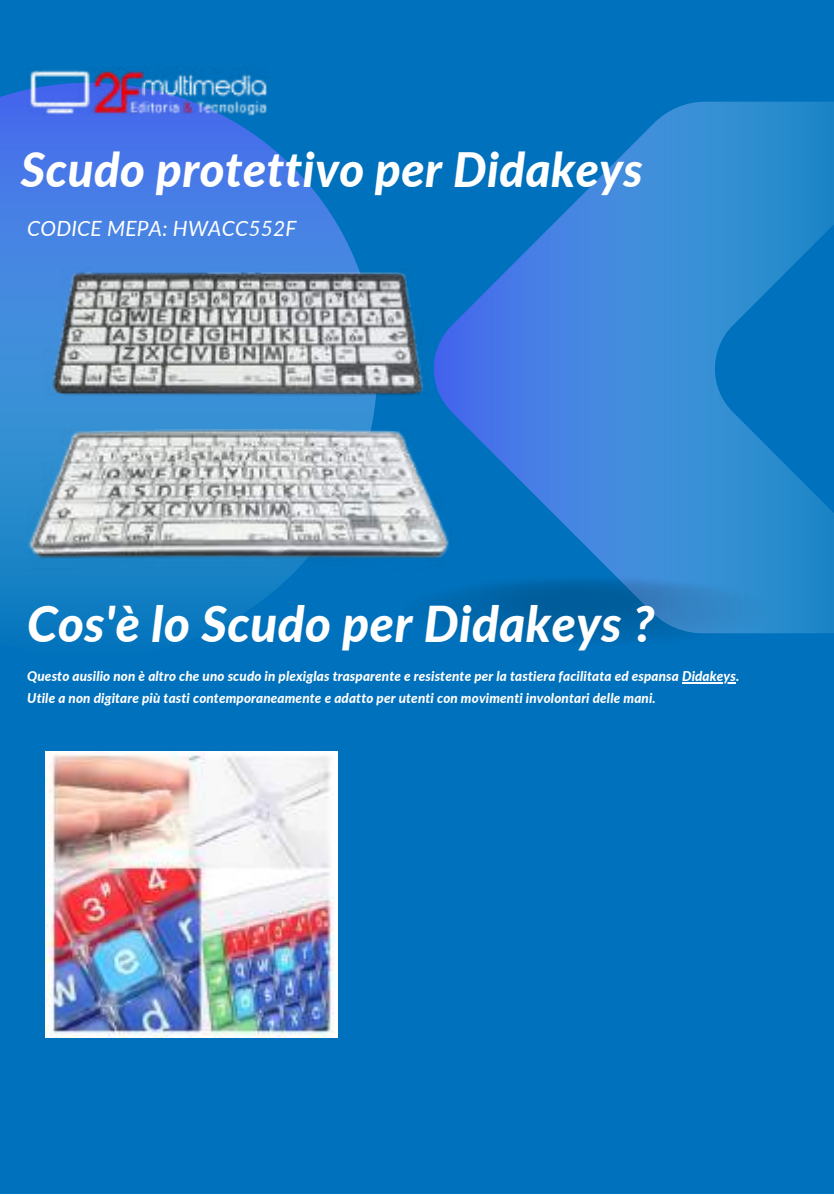
<style>
.page{position:relative;width:834px;height:1196px;background:#fff}
.page>*{position:absolute;margin:0;border:0;box-sizing:border-box;transform-origin:0 0}
.t1{font:italic 800 49.4px "Lato";letter-spacing:.01em;color:#fff}
.t2{font:italic 800 47.4px "Lato";letter-spacing:.01em;color:#fff}
.t3{font:italic 21px "Lato";letter-spacing:.01em;color:#fff}
.t4{font:italic 800 13.4px/22.4px "Lato";letter-spacing:.01em;color:#fff}
</style>
<div class="page">
<div style="left:0;top:0;width:834px;height:1193px;background:#0071bc"></div>
<svg style="left:0;top:89px;width:354px;height:531px"></svg>
<svg style="left:451px;top:102px;width:383px;height:531px"></svg>
<img style="left:439px;top:574px;width:335px;height:66px">
<img style="left:27px;top:66px;width:243px;height:53px">
<hr style="left:682px;top:682px;width:54px;height:1px;background:#fff">
<img style="left:27px;top:258px;width:424px;height:316px">
<img style="left:45px;top:751px;width:292px;height:286px">
<h2 class="t2" style="left:21px;top:140px;width:623px">Scudo protettivo per Didakeys</h2>
<h3 class="t3" style="left:27px;top:215px;width:271px">CODICE MEPA: HWACC552F</h3>
<h1 class="t1" style="left:27px;top:593px;width:629px">Cos'è lo Scudo per Didakeys ?</h1>
<p class="t4" style="left:27px;top:664px;width:713px">Questo ausilio non è altro che uno scudo in plexiglas trasparente e resistente per la tastiera facilitata ed espansa Didakeys.<br>Utile a non digitare più tasti contemporaneamente e adatto per utenti con movimenti involontari delle mani.</p>
</div>
